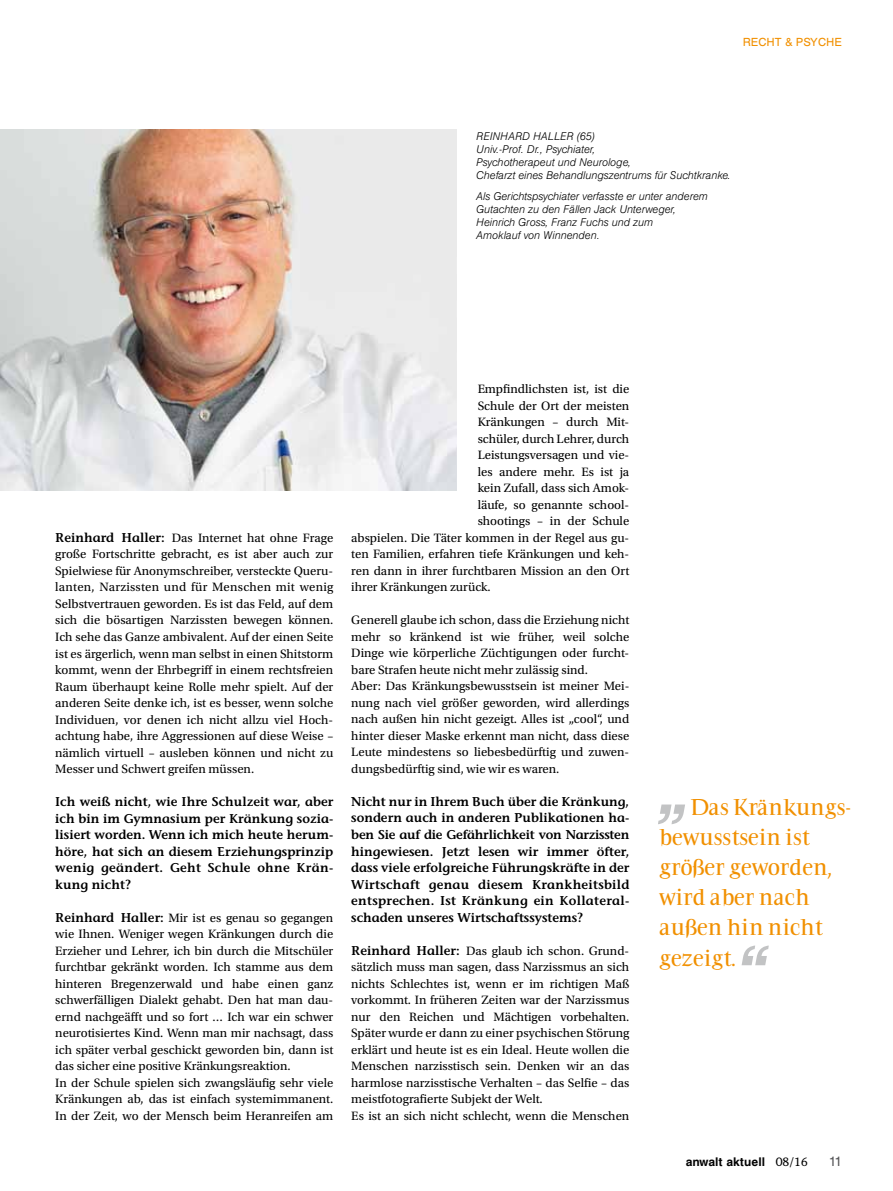
<style>
.page{position:relative;width:893px;height:1191px;background:#fff}
.page>*{position:absolute;margin:0;border:0;box-sizing:border-box;transform-origin:0 0}
.t1{font:italic 700 73.5px "AT Triumvirate";color:#c2c3c4}
.t2{font:500 21px/30px "Francois";letter-spacing:.02em;color:#f19000}
.t3{font:13.5px "AT Triumvirate";color:#58585a}
.t4{font:12.75px/16.5px "Utopia Std";color:#000}
.t5{font:600 12.75px/16.5px "Stone Informal";color:#000;text-align:justify}
.t6{font:700 12px "AT Triumvirate";color:#000}
.t7{font:11.25px "AT Triumvirate";color:#f19000}
.t8{font:italic 300 10.8px/12.9px "AT Triumvirate";color:#000}
.s1{font-family:"Stone Informal";font-weight:600}
.s2{font-family:"Stone Informal";font-weight:400}
</style>
<div class="page">
<img style="left:0;top:129px;width:456px;height:362px">
<p class="t7" style="left:743px;top:35px;width:101px">RECHT &amp; PSYCHE</p>
<p class="t8" style="left:476px;top:129px;width:256px">REINHARD HALLER (65)<br>Univ.-Prof. Dr., Psychiater,<br>Psychotherapeut und Neurologe,<br>Chefarzt eines Behandlungszentrums für Suchtkranke.</p>
<p class="t8" style="left:476px;top:189px;width:233px">Als Gerichtspsychiater verfasste er unter anderem Gutachten zu den Fällen Jack Unterweger, Heinrich Gross, Franz Fuchs und zum<br>Amoklauf von Winnenden.</p>
<p class="t4" style="left:55px;top:530px;width:280px"><span class="s1">Reinhard Haller:</span> Das Internet hat ohne Frage große Fortschritte gebracht, es ist aber auch zur Spielwiese für Anonymschreiber, versteckte Queru&shy;lanten, Narzissten und für Menschen mit wenig Selbstvertrauen geworden. Es ist das Feld, auf dem sich die bösartigen Narzissten bewegen können.<br>Ich sehe das Ganze ambivalent. Auf der einen Seite ist es ärgerlich, wenn man selbst in einen Shitstorm kommt, wenn der Ehrbegriff in einem rechtsfreien Raum überhaupt keine Rolle mehr spielt. Auf der anderen Seite denke ich, ist es besser, wenn solche Individuen, vor denen ich nicht allzu viel Hoch&shy;achtung habe, ihre Aggressionen auf diese Weise – nämlich virtuell – ausleben können und nicht zu Messer und Schwert greifen müssen.</p>
<p class="t5" style="left:55px;top:793px;width:280px">Ich weiß nicht, wie Ihre Schulzeit war, aber ich bin im Gymnasium per Kränkung sozia&shy;lisiert worden. Wenn ich mich heute herum&shy;höre, hat sich an diesem Erziehungsprinzip wenig geändert. Geht Schule ohne Krän&shy;kung nicht?</p>
<p class="t4" style="left:55px;top:909px;width:280px"><span class="s1">Reinhard Haller:</span> Mir ist es genau so gegangen wie Ihnen. Weniger wegen Kränkungen durch die Erzieher und Lehrer, ich bin durch die Mitschüler furchtbar gekränkt worden. Ich stamme aus dem hinteren Bregenzerwald und habe einen ganz schwerfälligen Dialekt gehabt. Den hat man dau&shy;ernd nachgeäfft und so fort … Ich war ein schwer neurotisiertes Kind. Wenn man mir nachsagt, dass ich später verbal geschickt geworden bin, dann ist das sicher eine positive Kränkungsreaktion.<br>In der Schule spielen sich zwangsläufig sehr viele Kränkungen ab, das ist einfach systemimmanent.<br>In der Zeit, wo der Mensch beim Heranreifen am</p>
<p class="t4" style="left:478px;top:381px;width:153px">Empfindlichsten ist, ist die</p>
<p class="t4" style="left:478px;top:398px;width:153px">Schule der Ort der meisten</p>
<p class="t4" style="left:478px;top:414px;width:153px">Kränkungen – durch Mit-</p>
<p class="t4" style="left:478px;top:431px;width:153px">schüler, durch Lehrer, durch</p>
<p class="t4" style="left:478px;top:447px;width:153px">Leistungsversagen und vie-</p>
<p class="t4" style="left:478px;top:464px;width:153px">les andere mehr. Es ist ja</p>
<p class="t4" style="left:478px;top:480px;width:153px">kein Zufall, dass sich Amok-</p>
<p class="t4" style="left:478px;top:497px;width:153px">läufe, so genannte school-</p>
<p class="t4" style="left:478px;top:513px;width:153px">shootings – in der Schule</p>
<p class="t4" style="left:351px;top:530px;width:280px">abspielen. Die Täter kommen in der Regel aus gu-</p>
<p class="t4" style="left:351px;top:546px;width:279px">ten Familien, erfahren tiefe Kränkungen und keh-</p>
<p class="t4" style="left:351px;top:563px;width:279px">ren dann in ihrer furchtbaren Mission an den Ort</p>
<p class="t4" style="left:351px;top:579px;width:141px">ihrer Kränkungen zurück.</p>
<p class="t4" style="left:351px;top:612px;width:280px">Generell glaube ich schon, dass die Erziehung nicht mehr so kränkend ist wie früher, weil solche Dinge wie körperliche Züchtigungen oder furcht&shy;bare Strafen heute nicht mehr zulässig sind.<br>Aber: Das Kränkungsbewusstsein ist meiner Mei&shy;nung nach viel größer geworden, wird allerdings nach außen hin nicht gezeigt. Alles ist „cool“, und hinter dieser Maske erkennt man nicht, dass diese Leute mindestens so liebesbedürftig und zuwen&shy;dungsbedürftig sind, wie wir es waren.</p>
<p class="t5" style="left:351px;top:793px;width:280px">Nicht nur in Ihrem Buch über die Kränkung, sondern auch in anderen Publikationen ha&shy;ben Sie auf die Gefährlichkeit von Narzissten hingewiesen. Jetzt lesen wir immer öfter, dass viele erfolgreiche Führungskräfte in der Wirtschaft genau diesem Krankheitsbild entsprechen. Ist Kränkung ein Kollateral&shy;schaden unseres Wirtschaftssystems?</p>
<p class="t4" style="left:351px;top:942px;width:280px"><span class="s1">Reinhard Haller:</span> Das glaub ich schon. Grund&shy;sätzlich muss man sagen, dass Narzissmus an sich nichts Schlechtes ist, wenn er im richtigen Maß vorkommt. In früheren Zeiten war der Narzissmus nur den Reichen und Mächtigen vorbehalten.<br>Später wurde er dann zu einer psychischen Störung erklärt und heute ist es ein Ideal. Heute wollen die Menschen narzisstisch sein. Denken wir an das harmlose narzisstische Verhalten – das Selfie – das meistfotografierte Subjekt der Welt.<br>Es ist an sich nicht schlecht, wenn die Menschen</p>
<h2 class="t2" style="left:659px;top:792px;width:193px;text-indent:31px">Das Kränkungs&shy;bewusstsein ist größer geworden, wird aber nach außen hin nicht gezeigt.</h2>
<h1 class="t1" style="left:659px;top:741px;width:33px">„</h1>
<h1 class="t1" style="left:736px;top:924px;width:33px">“</h1>
<p class="t6" style="left:686px;top:1153px;width:124px">anwalt aktuell <span class="s2">08/16</span></p>
<p class="t3" style="left:829px;top:1152px;width:15px">11</p>
</div>
